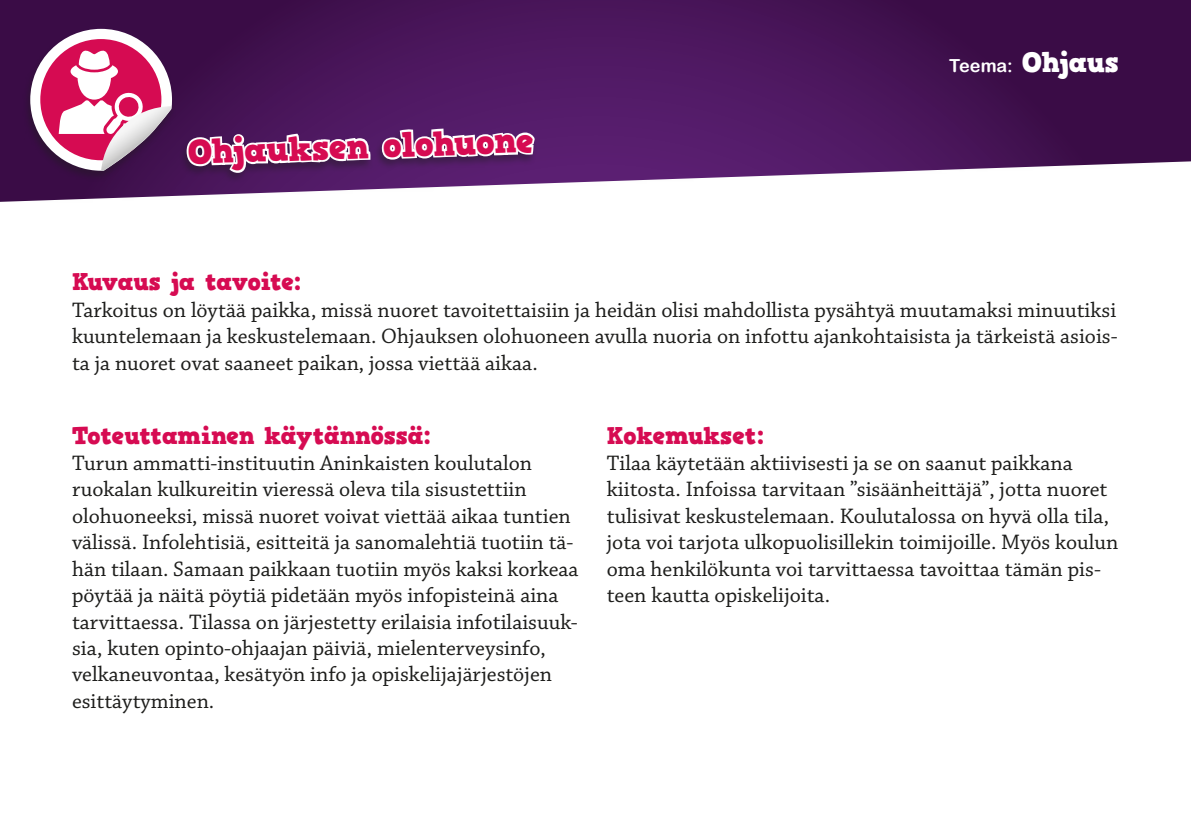
<style>
.page{position:relative;width:1191px;height:840px;background:#fff}
.page>*{position:absolute;margin:0;border:0;box-sizing:border-box;transform-origin:0 0}
.t1{font:34px "HVD Comic Serif Pro";color:#d60b52}
.t2{font:24px "HVD Comic Serif Pro";color:#d60b52}
.t3{font:24px "HVD Comic Serif Pro";letter-spacing:-.03em;color:#d60b52}
.t4{font:22px/26.4px "Chaparral Pro";color:#1d1d1b}
.t5{font:18px "Arial Rounded MT Bold";color:#fff}
.s1{font-family:"HVD Comic Serif Pro";font-size:28px}
</style>
<div class="page">
<svg style="left:0;top:0;width:1191px;height:202px;background:#5f336d"></svg>
<div style="left:179px;top:128px;width:359px;height:55px;background:#1d1d1b;opacity:.4"></div>
<svg style="left:185px;top:0;width:187px;height:202px;background:#5e346b"></svg>
<svg style="left:384px;top:0;width:152px;height:202px;background:#6b3e7b"></svg>
<div style="left:23px;top:29px;width:153px;height:153px;background:#1d1d1b;opacity:.4"></div>
<svg style="left:30px;top:29px;width:142px;height:142px"></svg>
<h1 class="t1" style="left:187px;top:129px;width:348px;rotate:-2deg">Ohjauksen olohuone</h1>
<p class="t5" style="left:949px;top:55px;width:171px">Teema: <span class="s1">Ohjaus</span></p>
<p class="t3" style="left:72px;top:266px;width:231px">Kuvaus ja tavoite:</p>
<p class="t4" style="left:72px;top:297px;width:1047px;text-align:justify">Tarkoitus on löytää paikka, missä nuoret tavoitettaisiin ja heidän olisi mahdollista pysähtyä muutamaksi minuutiksi kuuntelemaan ja keskustelemaan. Ohjauksen olohuoneen avulla nuoria on infottu ajankohtaisista ja tärkeistä asiois&shy;ta ja nuoret ovat saaneet paikan, jossa viettää aikaa.</p>
<p class="t2" style="left:72px;top:419px;width:360px">Toteuttaminen käytännössä:</p>
<p class="t4" style="left:72px;top:450px;width:508px">Turun ammatti-instituutin Aninkaisten koulutalon ruokalan kulkureitin vieressä oleva tila sisustettiin olohuoneeksi, missä nuoret voivat viettää aikaa tuntien välissä. Infolehtisiä, esitteitä ja sanomalehtiä tuotiin tä&shy;hän tilaan. Samaan paikkaan tuotiin myös kaksi korkeaa pöytää ja näitä pöytiä pidetään myös infopisteinä aina tarvittaessa. Tilassa on järjestetty erilaisia infotilaisuuk&shy;sia, kuten opinto-ohjaajan päiviä, mielenterveysinfo, velkaneuvontaa, kesätyön info ja opiskelijajärjestöjen esittäytyminen.</p>
<p class="t2" style="left:607px;top:419px;width:159px">Kokemukset:</p>
<p class="t4" style="left:607px;top:450px;width:513px">Tilaa käytetään aktiivisesti ja se on saanut paikkana kiitosta. Infoissa tarvitaan ”sisäänheittäjä”, jotta nuoret tulisivat keskustelemaan. Koulutalossa on hyvä olla tila, jota voi tarjota ulkopuolisillekin toimijoille. Myös koulun oma henkilökunta voi tarvittaessa tavoittaa tämän pis&shy;teen kautta opiskelijoita.</p>
</div>
